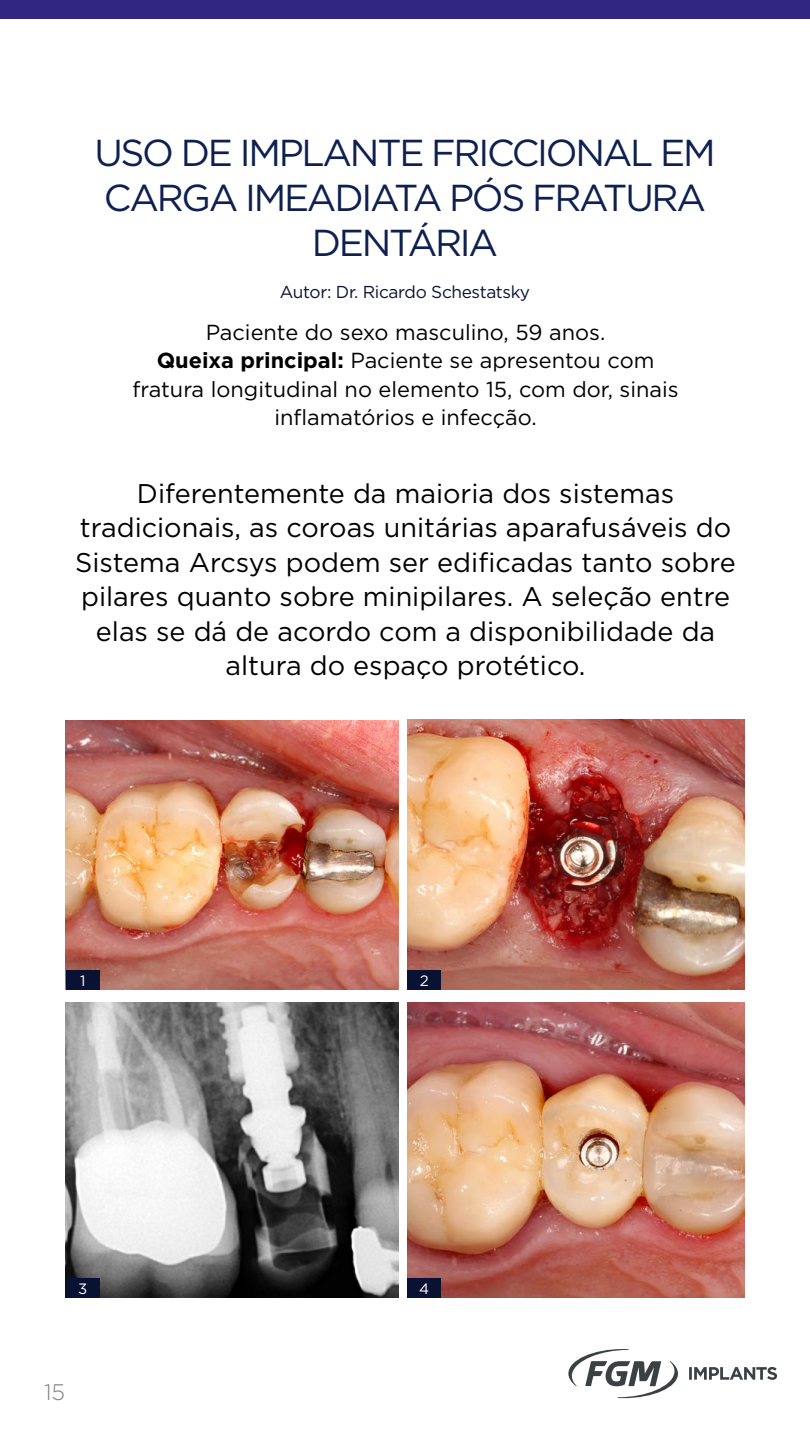
<style>
.page{position:relative;width:810px;height:1440px;background:#fff}
.page>*{position:absolute;margin:0;border:0;box-sizing:border-box;transform-origin:0 0}
.t1{font:37.5px/45px "Gotham";letter-spacing:-.06em;color:#0e2050;text-align:center}
.t2{font:27px/34.5px "Gotham";color:#000;text-align:center}
.t3{font:300 22.5px "Gotham";color:#808080}
.t4{font:21.75px/28.5px "Gotham";color:#000;text-align:center}
.t5{font:17.25px "Gotham";letter-spacing:-.02em;color:#0a1233}
.t6{font:15px "Gotham";color:#fff}
.s1{font-weight:700}
</style>
<div class="page">
<img style="left:66px;top:720px;width:332px;height:270px">
<img style="left:66px;top:1002px;width:332px;height:295px">
<img style="left:407px;top:720px;width:337px;height:270px">
<img style="left:407px;top:1002px;width:337px;height:296px">
<div style="left:0;top:0;width:810px;height:19px;background:#312783"></div>
<div style="left:66px;top:970px;width:34px;height:20px;background:#0a1233"></div>
<div style="left:66px;top:1278px;width:34px;height:20px;background:#0a1233"></div>
<div style="left:407px;top:1278px;width:34px;height:20px;background:#0a1233"></div>
<div style="left:407px;top:970px;width:34px;height:20px;background:#0a1233"></div>
<svg style="left:568px;top:1349px;width:209px;height:49px"></svg>
<h1 class="t1" style="left:94px;top:130px;width:623px">USO DE IMPLANTE FRICCIONAL EM<br>CARGA IMEADIATA PÓS FRATURA<br>DENTÁRIA</h1>
<p class="t5" style="left:280px;top:281px;width:252px">Autor: Dr. Ricardo Schestatsky</p>
<p class="t4" style="left:132px;top:318px;width:548px">Paciente do sexo masculino, 59 anos.<br><span class="s1">Queixa principal:</span> Paciente se apresentou com fratura longitudinal no elemento 15, com dor, sinais inflamatórios e infecção.</p>
<p class="t2" style="left:75px;top:476px;width:662px">Diferentemente da maioria dos sistemas tradicionais, as coroas unitárias aparafusáveis do Sistema Arcsys podem ser edificadas tanto sobre pilares quanto sobre minipilares. A seleção entre elas se dá de acordo com a disponibilidade da altura do espaço protético.</p>
<p class="t6" style="left:80px;top:971px;width:7px">1</p>
<p class="t6" style="left:420px;top:971px;width:10px">2</p>
<p class="t6" style="left:78px;top:1279px;width:11px">3</p>
<p class="t6" style="left:419px;top:1279px;width:12px">4</p>
<p class="t3" style="left:44px;top:1380px;width:23px">15</p>
</div>
